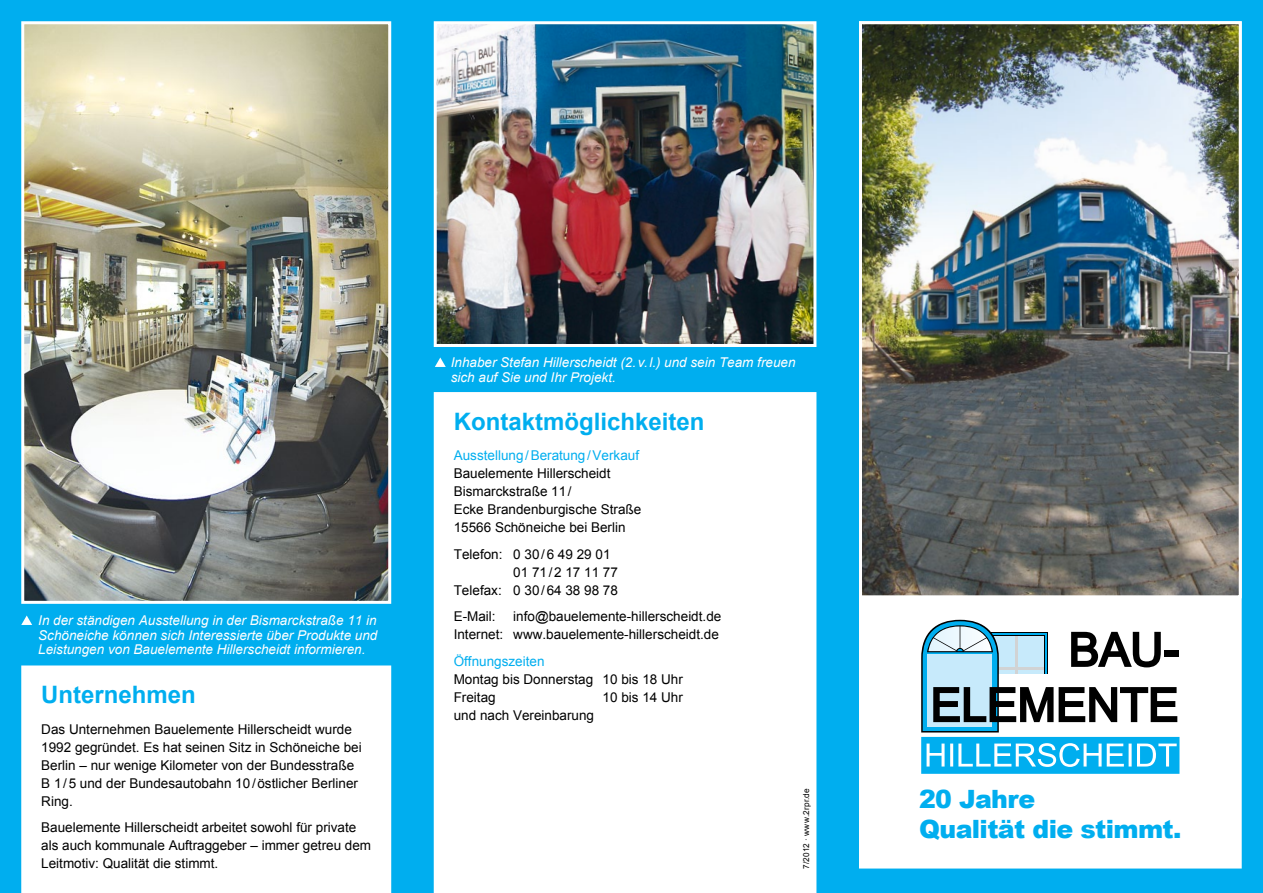
<style>
.page{position:relative;width:1263px;height:893px;background:#00aeef}
.page>*{position:absolute;margin:0;border:0;box-sizing:border-box;transform-origin:0 0}
.t1{font:900 25.2px/30.3px "Arial";letter-spacing:-.025em;color:#00aeef}
.t2{font:700 24px "Arial";color:#00aeef}
.t3{font:13.5px/18px "Arial";color:#000}
.t4{font:italic 13.5px/14.2px "Arial";color:#fff;text-align:justify}
.t5{font:13.5px "Arial";color:#00aeef}
.t6{font:8.25px "Arial";letter-spacing:.02em;color:#000}
</style>
<div class="page">
<div style="left:859px;top:21px;width:383px;height:847px;background:#fff"></div>
<img style="left:863px;top:25px;width:375px;height:569px">
<div style="left:859px;top:21px;width:383px;height:577px;border:3px solid #fff"></div>
<img style="left:25px;top:25px;width:362px;height:575px">
<div style="left:21px;top:21px;width:370px;height:583px;border:3px solid #fff"></div>
<div style="left:21px;top:665px;width:370px;height:228px;background:#fff"></div>
<svg style="left:21px;top:615px;width:11px;height:10px"></svg>
<img style="left:438px;top:25px;width:374px;height:318px">
<div style="left:434px;top:21px;width:382px;height:326px;border:3px solid #fff"></div>
<div style="left:434px;top:392px;width:382px;height:501px;background:#fff"></div>
<svg style="left:435px;top:357px;width:11px;height:10px"></svg>
<svg style="left:921px;top:620px;width:258px;height:154px"></svg>
<p class="t4" style="left:38px;top:614px;width:341px">In der ständigen Ausstellung in der Bismarckstraße 11 in Schöneiche können sich Interessierte über Produkte und Leistungen von Bauelemente Hillerscheidt informieren.</p>
<h2 class="t2" style="left:41px;top:679px;width:156px">Unternehmen</h2>
<p class="t3" style="left:41px;top:720px;width:322px">Das Unternehmen Bauelemente Hillerscheidt wurde 1992 gegründet. Es hat seinen Sitz in Schöneiche bei Berlin – nur wenige Kilometer von der Bundesstraße B 1/5 und der Bundesautobahn 10/östlicher Berliner Ring.</p>
<p class="t3" style="left:41px;top:819px;width:331px">Bauelemente Hillerscheidt arbeitet sowohl für private als auch kommunale Auftraggeber – immer getreu dem<br>Leitmotiv: Qualität die stimmt.</p>
<p class="t4" style="left:451px;top:356px;width:346px">Inhaber Stefan Hillerscheidt (2. v.l.) und sein Team freuen sich auf Sie und Ihr Projekt.</p>
<h2 class="t2" style="left:454px;top:405px;width:252px">Kontaktmöglichkeiten</h2>
<p class="t5" style="left:454px;top:447px;width:187px">Ausstellung/Beratung/Verkauf</p>
<p class="t3" style="left:454px;top:465px;width:189px">Bauelemente Hillerscheidt<br>Bismarckstraße 11/<br>Ecke Brandenburgische Straße<br>15566 Schöneiche bei Berlin</p>
<p class="t3" style="left:454px;top:545px;width:158px">Telefon: 0 30/6 49 29 01</p>
<p class="t3" style="left:513px;top:563px;width:106px">01 71/2 17 11 77</p>
<p class="t3" style="left:454px;top:581px;width:166px">Telefax: 0 30/64 38 98 78</p>
<p class="t3" style="left:454px;top:608px;width:43px">E-Mail:</p>
<p class="t3" style="left:454px;top:608px;width:269px;text-align:right">info@bauelemente-hillerscheidt.de<br>Internet: www.bauelemente-hillerscheidt.de</p>
<p class="t5" style="left:454px;top:652px;width:92px">Öffnungszeiten</p>
<p class="t3" style="left:454px;top:670px;width:231px">Montag bis Donnerstag 10 bis 18 Uhr<br>Freitag</p>
<p class="t3" style="left:602px;top:688px;width:82px">10 bis 14 Uhr</p>
<p class="t3" style="left:454px;top:706px;width:142px">und nach Vereinbarung</p>
<p class="t6" style="left:801px;top:868px;width:82px;rotate:-90deg">7/2012 · www.2rpr.de</p>
<h1 class="t1" style="left:919px;top:783px;width:264px">20 Jahre<br>Qualität die stimmt.</h1>
</div>
